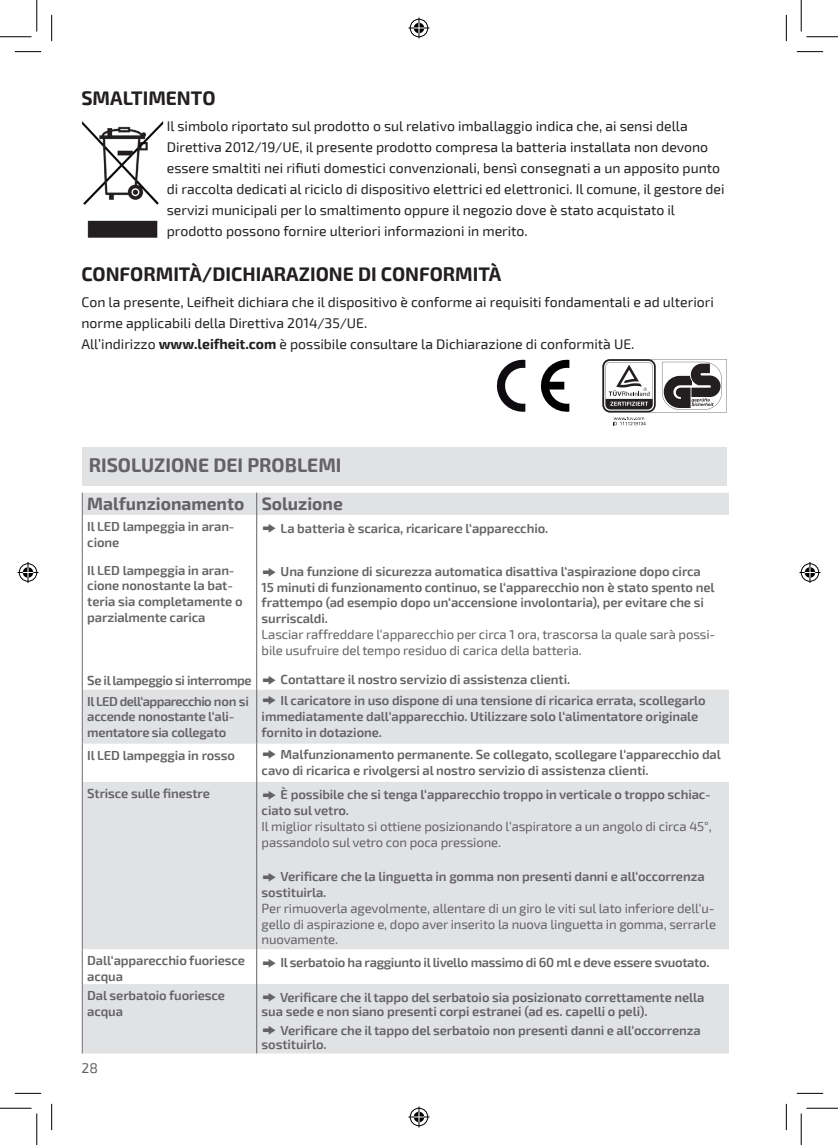
<style>
.page{position:relative;width:838px;height:1145px;background:#fff}
.page>*{position:absolute;margin:0;border:0;box-sizing:border-box;transform-origin:0 0}
.t1{font:700 19.25px "Exo 2";color:#231f20}
.t2{font:700 19.25px "Exo 2";color:#636366}
.t3{font:700 17.5px "Exo 2";color:#636366}
.t4{font:14px/21px "Exo 2";color:#231f20}
.t5{font:14px "Exo 2";color:#636366}
.t6{font:600 13.12px/15.8px "Exo 2";letter-spacing:-.01em;color:#636366}
.t7{font:13.12px/15.8px "Exo 2";letter-spacing:-.01em;color:#636366}
.t8{font:600 13.12px "Exo 2";letter-spacing:-.03em;color:#636366}
.s1{font-weight:700}
.s2{font-family:"Zeal";font-weight:400;font-size:15.75px}
</style>
<div class="page">
<div style="left:82px;top:448px;width:644px;height:38px;background:#e1e2e4"></div>
<svg style="left:83px;top:493px;width:646px;height:560px;fill:#e1e2e4"></svg>
<svg style="left:82px;top:493px;width:1px;height:22px"></svg>
<hr style="left:82px;top:515px;width:1px;height:175px;background:#87898c">
<hr style="left:82px;top:690px;width:1px;height:54px;background:#87898c">
<hr style="left:82px;top:744px;width:1px;height:38px;background:#87898c">
<hr style="left:82px;top:782px;width:1px;height:167px;background:#87898c">
<hr style="left:82px;top:949px;width:1px;height:35px;background:#87898c">
<hr style="left:82px;top:984px;width:1px;height:69px;background:#87898c">
<svg style="left:256px;top:493px;width:1px;height:22px"></svg>
<hr style="left:256px;top:515px;width:1px;height:175px;background:#636366">
<hr style="left:256px;top:690px;width:1px;height:54px;background:#636366">
<hr style="left:256px;top:744px;width:1px;height:38px;background:#636366">
<hr style="left:256px;top:782px;width:1px;height:167px;background:#636366">
<hr style="left:256px;top:949px;width:1px;height:35px;background:#636366">
<hr style="left:256px;top:984px;width:1px;height:69px;background:#636366">
<img style="left:81px;top:121px;width:82px;height:116px">
<svg style="left:496px;top:360px;width:29px;height:52px"></svg>
<svg style="left:540px;top:360px;width:29px;height:52px"></svg>
<svg style="left:602px;top:359px;width:124px;height:66px"></svg>
<svg style="left:15px;top:51px;width:26px;height:1px"></svg>
<svg style="left:796px;top:51px;width:27px;height:1px"></svg>
<svg style="left:15px;top:1093px;width:26px;height:1px"></svg>
<svg style="left:796px;top:1093px;width:27px;height:1px"></svg>
<svg style="left:51px;top:15px;width:1px;height:26px"></svg>
<svg style="left:51px;top:1104px;width:1px;height:26px"></svg>
<svg style="left:786px;top:15px;width:1px;height:26px"></svg>
<svg style="left:786px;top:1104px;width:1px;height:26px"></svg>
<hr style="left:0;top:36px;width:32px;height:1px;background:#000">
<hr style="left:806px;top:36px;width:31px;height:1px;background:#000">
<hr style="left:0;top:1108px;width:32px;height:1px;background:#000">
<hr style="left:806px;top:1108px;width:31px;height:1px;background:#000">
<hr style="left:36px;top:0;width:1px;height:31px;background:#000">
<hr style="left:36px;top:1113px;width:1px;height:32px;background:#000">
<hr style="left:800px;top:0;width:1px;height:31px;background:#000">
<hr style="left:800px;top:1113px;width:1px;height:32px;background:#000">
<svg style="left:408px;top:18px;width:21px;height:21px"></svg>
<svg style="left:408px;top:1106px;width:21px;height:21px"></svg>
<svg style="left:18px;top:562px;width:21px;height:21px"></svg>
<svg style="left:799px;top:562px;width:21px;height:21px"></svg>
<h1 class="t1" style="left:81px;top:87px;width:135px">SMALTIMENTO</h1>
<p class="t4" style="left:167px;top:116px;width:559px">Il simbolo riportato sul prodotto o sul relativo imballaggio indica che, ai sensi della Direttiva 2012/19/UE, il presente prodotto compresa la batteria installata non devono essere smaltiti nei rifiuti domestici convenzionali, bensì consegnati a un apposito punto di raccolta dedicati al riciclo di dispositivo elettrici ed elettronici. Il comune, il gestore dei servizi municipali per lo smaltimento oppure il negozio dove è stato acquistato il prodotto possono fornire ulteriori informazioni in merito.</p>
<h1 class="t1" style="left:81px;top:263px;width:421px">CONFORMITÀ/DICHIARAZIONE DI CONFORMITÀ</h1>
<p class="t4" style="left:81px;top:292px;width:634px">Con la presente, Leifheit dichiara che il dispositivo è conforme ai requisiti fondamentali e ad ulteriori norme applicabili della Direttiva 2014/35/UE.<br>All’indirizzo <span class="s1">www.leifheit.com</span> è possibile consultare la Dichiarazione di conformità UE.</p>
<h1 class="t2" style="left:89px;top:454px;width:254px">RISOLUZIONE DEI PROBLEMI</h1>
<h2 class="t3" style="left:87px;top:493px;width:257px">Malfunzionamento Soluzione</h2>
<p class="t6" style="left:87px;top:519px;width:149px">Il LED lampeggia in aran&shy;cione</p>
<p class="t6" style="left:87px;top:562px;width:157px">Il LED lampeggia in aran&shy;cione nonostante la bat&shy;teria sia completamente o parzialmente carica</p>
<p class="t6" style="left:261px;top:521px;width:288px"><span class="s2">k</span> La batteria è scarica, ricaricare l‘apparecchio.</p>
<p class="t6" style="left:261px;top:564px;width:454px"><span class="s2">k</span> Una funzione di sicurezza automatica disattiva l‘aspirazione dopo circa 15 minuti di funzionamento continuo, se l‘apparecchio non è stato spento nel frattempo (ad esempio dopo un‘accensione involontaria), per evitare che si surriscaldi.</p>
<p class="t7" style="left:261px;top:627px;width:455px">Lasciar raffreddare l‘apparecchio per circa 1 ora, trascorsa la quale sarà possi&shy;bile usufruire del tempo residuo di carica della batteria.</p>
<p class="t6" style="left:261px;top:672px;width:310px"><span class="s2">k</span> Contattare il nostro servizio di assistenza clienti.</p>
<p class="t8" style="left:87px;top:672px;width:166px">Se il lampeggio si interrompe</p>
<p class="t6" style="left:87px;top:693px;width:163px">Il LED dell‘apparecchio non si accende nonostante l‘ali&shy;mentatore sia collegato</p>
<p class="t6" style="left:261px;top:693px;width:445px"><span class="s2">k</span> Il caricatore in uso dispone di una tensione di ricarica errata, scollegarlo immediatamente dall‘apparecchio. Utilizzare solo l‘alimentatore originale fornito in dotazione.</p>
<p class="t6" style="left:87px;top:747px;width:149px">Il LED lampeggia in rosso</p>
<p class="t6" style="left:261px;top:747px;width:460px"><span class="s2">k</span> Malfunzionamento permanente. Se collegato, scollegare l‘apparecchio dal cavo di ricarica e rivolgersi al nostro servizio di assistenza clienti.</p>
<p class="t6" style="left:87px;top:786px;width:124px">Strisce sulle finestre</p>
<p class="t6" style="left:261px;top:787px;width:450px"><span class="s2">k</span> È possibile che si tenga l‘apparecchio troppo in verticale o troppo schiac&shy;ciato sul vetro.</p>
<p class="t7" style="left:261px;top:819px;width:451px">Il miglior risultato si ottiene posizionando l‘aspiratore a un angolo di circa 45°, passandolo sul vetro con poca pressione.</p>
<p class="t6" style="left:261px;top:869px;width:444px"><span class="s2">k</span> Verificare che la linguetta in gomma non presenti danni e all‘occorrenza sostituirla.</p>
<p class="t7" style="left:261px;top:901px;width:456px;text-align:justify">Per rimuoverla agevolmente, allentare di un giro le viti sul lato inferiore dell‘u&shy;gello di aspirazione e, dopo aver inserito la nuova linguetta in gomma, serrarle nuovamente.</p>
<p class="t6" style="left:87px;top:953px;width:159px">Dall‘apparecchio fuoriesce acqua</p>
<p class="t6" style="left:261px;top:955px;width:449px"><span class="s2">k</span> Il serbatoio ha raggiunto il livello massimo di 60 ml e deve essere svuotato.</p>
<p class="t6" style="left:87px;top:988px;width:139px">Dal serbatoio fuoriesce acqua</p>
<p class="t6" style="left:261px;top:991px;width:444px;line-height:14px"><span class="s2">k</span> Verificare che il tappo del serbatoio sia posizionato correttamente nella sua sede e non siano presenti corpi estranei (ad es. capelli o peli).</p>
<p class="t6" style="left:261px;top:1024px;width:440px;line-height:14px"><span class="s2">k</span> Verificare che il tappo del serbatoio non presenti danni e all‘occorrenza sostituirlo.</p>
<p class="t5" style="left:81px;top:1060px;width:18px">28</p>
</div>
